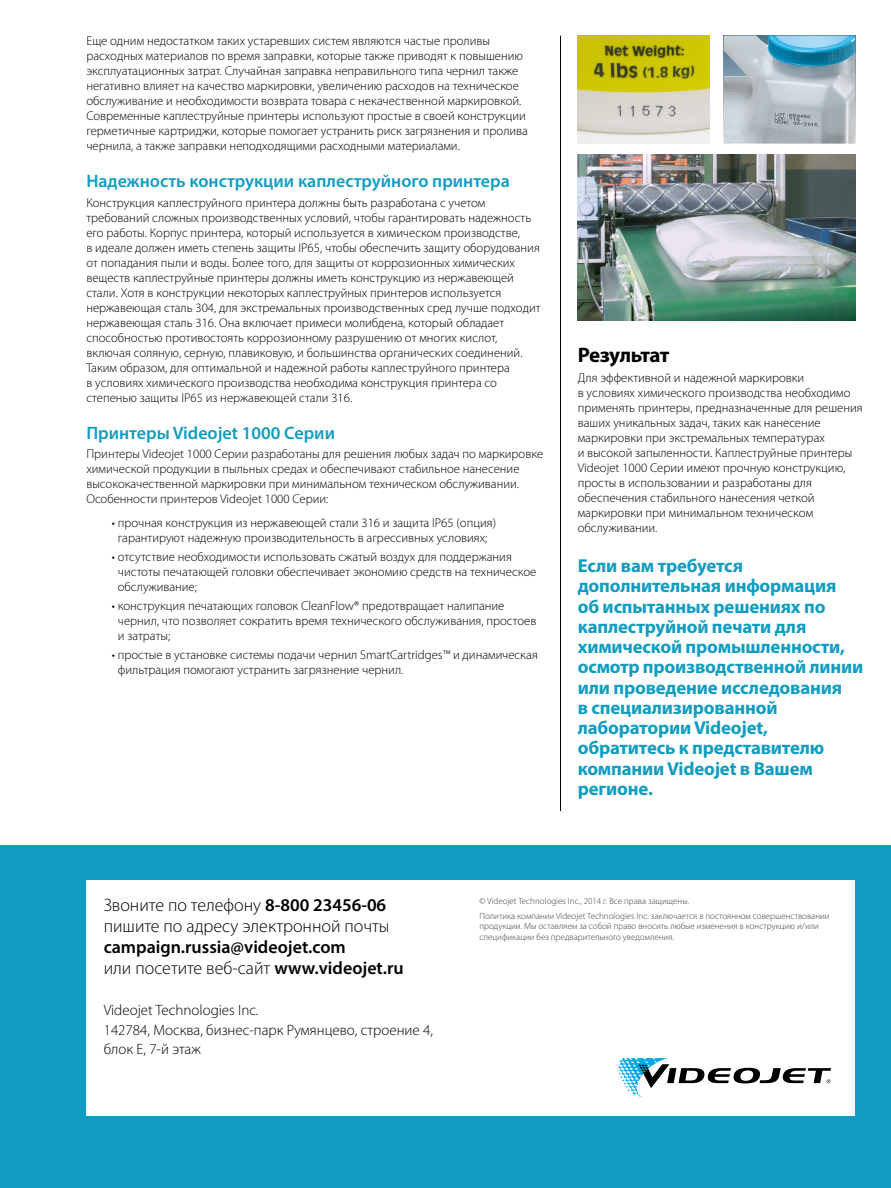
<style>
.page{position:relative;width:891px;height:1188px;background:#fff}
.page>*{position:absolute;margin:0;border:0;box-sizing:border-box;transform-origin:0 0}
.t1{font:700 21px "Myriad Pro";letter-spacing:-.035em;color:#000}
.t2{font:700 18.75px/20.2px "Myriad Pro";letter-spacing:-.01em;color:#109dc1}
.t3{font:600 18px "Myriad Pro";color:#109dc1}
.t4{font:600 18px/21px "Myriad Pro";color:#000}
.t5{font:300 18px/21px "Myriad Pro";color:#000}
.t6{font:300 15px/19.5px "Myriad Pro";color:#000}
.t7{font:300 12.75px/15px "Myriad Pro";color:#000}
.t8{font:300 9px/14.7px "Myriad Pro";color:#414042}
.s1{font-weight:600}
.s2{font-weight:300}
</style>
<div class="page">
<div style="left:0;top:846px;width:891px;height:342px;background:#109dc1"></div>
<div style="left:86px;top:880px;width:769px;height:236px;background:#fff"></div>
<svg style="left:618px;top:1058px;width:213px;height:39px"></svg>
<hr style="left:560px;top:36px;width:1px;height:775px;background:#000">
<img style="left:578px;top:36px;width:131px;height:108px">
<img style="left:724px;top:36px;width:131px;height:108px">
<img style="left:578px;top:154px;width:277px;height:167px">
<p class="t7" style="left:86px;top:34px;width:443px">Еще одним недостатком таких устаревших систем являются частые проливы расходных материалов по время заправки, которые также приводят к повышению эксплуатационных затрат. Случайная заправка неправильного типа чернил также негативно влияет на качество маркировки, увеличению расходов на техническое обслуживание и необходимости возврата товара с некачественной маркировкой.<br>Современные каплеструйные принтеры используют простые в своей конструкции герметичные картриджи, которые помогает устранить риск загрязнения и пролива чернила, а также заправки неподходящими расходными материалами.</p>
<h3 class="t3" style="left:86px;top:170px;width:425px">Надежность конструкции каплеструйного принтера</h3>
<p class="t7" style="left:86px;top:195px;width:456px">Конструкция каплеструйного принтера должны быть разработана с учетом требований сложных производственных условий, чтобы гарантировать надежность его работы. Корпус принтера, который используется в химическом производстве,<br>в идеале должен иметь степень защиты IP65, чтобы обеспечить защиту оборудования от попадания пыли и воды. Более того, для защиты от коррозионных химических веществ каплеструйные принтеры должны иметь конструкцию из нержавеющей стали. Хотя в конструкции некоторых каплеструйных принтеров используется нержавеющая сталь 304, для экстремальных производственных сред лучше подходит нержавеющая сталь 316. Она включает примеси молибдена, который обладает способностью противостоять коррозионному разрушению от многих кислот, включая соляную, серную, плавиковую, и большинства органических соединений.<br>Таким образом, для оптимальной и надежной работы каплеструйного принтера<br>в условиях химического производства необходима конструкция принтера со степенью защиты IP65 из нержавеющей стали 316.</p>
<h3 class="t3" style="left:86px;top:421px;width:250px">Принтеры Videojet 1000 Серии</h3>
<p class="t7" style="left:86px;top:447px;width:458px">Принтеры Videojet 1000 Серии разработаны для решения любых задач по маркировке химической продукции в пыльных средах и обеспечивают стабильное нанесение высококачественной маркировки при минимальном техническом обслуживании.<br>Особенности принтеров Videojet 1000 Серии:</p>
<p class="t7" style="left:112px;top:515px;width:386px;text-align:center">• прочная конструкция из нержавеющей стали 316 и защита IP65 (опция) гарантируют надежную производительность в агрессивных условиях;</p>
<p class="t7" style="left:118px;top:549px;width:420px;text-indent:-6px">• отсутствие необходимости использовать сжатый воздух для поддержания чистоты печатающей головки обеспечивает экономию средств на техническое обслуживание;</p>
<p class="t7" style="left:118px;top:599px;width:420px;text-indent:-6px">• конструкция печатающих головок CleanFlow® предотвращает налипание чернил, что позволяет сократить время технического обслуживания, простоев и затраты;</p>
<p class="t7" style="left:118px;top:648px;width:422px;text-indent:-6px">• простые в установке системы подачи чернил SmartCartridges™ и динамическая фильтрация помогают устранить загрязнение чернил.</p>
<h1 class="t1" style="left:578px;top:342px;width:93px">Результат</h1>
<p class="t7" style="left:578px;top:370px;width:287px">Для эффективной и надежной маркировки<br>в условиях химического производства необходимо применять принтеры, предназначенные для решения ваших уникальных задач, таких как нанесение маркировки при экстремальных температурах<br>и высокой запыленности. Каплеструйные принтеры Videojet 1000 Серии имеют прочную конструкцию, просты в использовании и разработаны для обеспечения стабильного нанесения четкой маркировки при минимальном техническом обслуживании.</p>
<p class="t2" style="left:578px;top:555px;width:287px">Если вам требуется дополнительная информация<br>об испытанных решениях по каплеструйной печати для химической промышленности, осмотр производственной линии или проведение исследования<br>в специализированной лаборатории Videojet, обратитесь к представителю компании Videojet в Вашем регионе.</p>
<h3 class="t5" style="left:104px;top:895px;width:287px">Звоните по телефону <span class="s1">8-800 23456-06 </span>пишите по адресу электронной почты</h3>
<h3 class="t4" style="left:104px;top:936px;width:302px">campaign.russia@videojet.com<br><span class="s2">или посетите веб-сайт</span> www.videojet.ru</h3>
<p class="t6" style="left:104px;top:1001px;width:331px">Videojet Technologies Inc.<br>142784, Москва, бизнес-парк Румянцево, строение 4, блок Е, 7-й этаж</p>
<p class="t8" style="left:480px;top:894px;width:352px">© Videojet Technologies Inc., 2014 г. Все права защищены.<br>Политика компании Videojet Technologies Inc. заключается в постоянном совершенствовании</p>
<p class="t8" style="left:480px;top:921px;width:341px;line-height:10.5px">продукции. Мы оставляем за собой право вносить любые изменения в конструкцию и/или спецификации без предварительного уведомления.</p>
</div>
